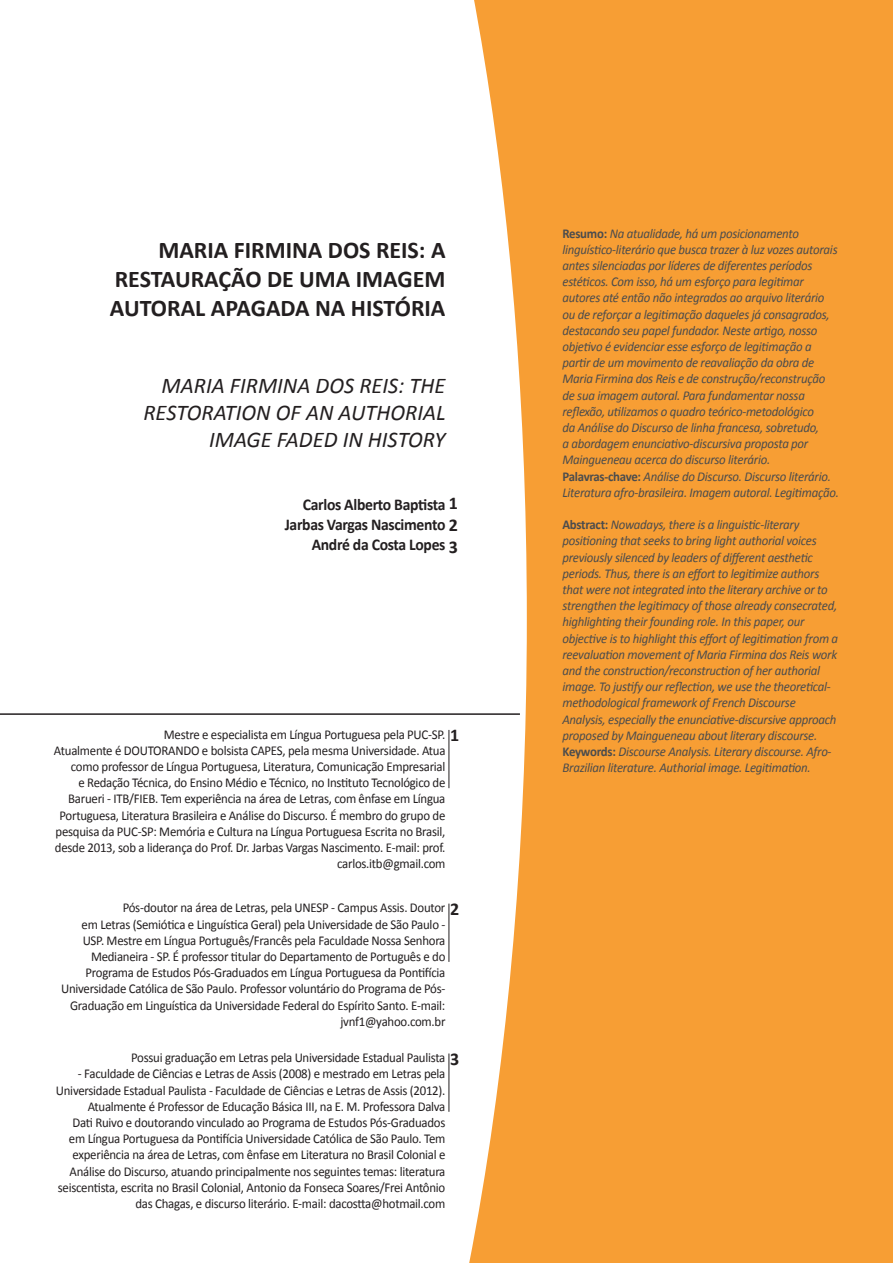
<style>
.page{position:relative;width:893px;height:1263px;background:#fff}
.page>*{position:absolute;margin:0;border:0;box-sizing:border-box;transform-origin:0 0}
.t1{font:700 24px/28.8px "Calibri";color:#231f20;text-align:justify}
.t2{font:italic 22.5px/27px "Calibri";color:#231f20;text-align:right}
.t3{font:700 18px "Calibri";color:#231f20}
.t4{font:700 16.5px "Calibri";letter-spacing:-.02em;color:#231f20;scale:.95 1}
.t5{font:13.5px/16.2px "Calibri";letter-spacing:-.02em;color:#231f20;text-align:right;scale:.95 1}
.t6{font:italic 13.5px/16.2px "Calibri";letter-spacing:-.02em;color:#4b4c4d;scale:.95 1}
.s1{font-size:18px}
.s2{font-weight:700;font-style:normal}
</style>
<div class="page">
<svg style="left:469px;top:0;width:424px;height:1263px;background:#f7a747"></svg>
<hr style="left:0;top:713px;width:520px;height:2px;background:#231f20">
<hr style="left:449px;top:730px;width:1px;height:58px;background:#231f20">
<hr style="left:449px;top:904px;width:1px;height:58px;background:#231f20">
<hr style="left:449px;top:1053px;width:1px;height:59px;background:#231f20">
<h1 class="t1" style="left:110px;top:236px;width:337px;text-indent:48px">MARIA FIRMINA DOS REIS: A RESTAURAÇÃO DE UMA IMAGEM AUTORAL APAGADA NA HISTÓRIA</h1>
<h2 class="t2" style="left:143px;top:371px;width:304px">MARIA FIRMINA DOS REIS: THE<br>RESTORATION OF AN AUTHORIAL<br>IMAGE FADED IN HISTORY</h2>
<p class="t4" style="left:303px;top:494px;width:165px">Carlos Alberto Baptista <span class="s1">1</span></p>
<p class="t4" style="left:285px;top:514px;width:184px">Jarbas Vargas Nascimento <span class="s1">2</span></p>
<p class="t4" style="left:312px;top:534px;width:142px">André da Costa Lopes</p>
<h3 class="t3" style="left:449px;top:535px;width:11px">3</h3>
<p class="t5" style="left:54px;top:726px;width:414px">Mestre e especialista em Língua Portuguesa pela PUC-SP.<br>Atualmente é DOUTORANDO e bolsista CAPES, pela mesma Universidade. Atua como professor de Língua Portuguesa, Literatura, Comunicação Empresarial<br>e Redação Técnica, do Ensino Médio e Técnico, no Instituto Tecnológico de Barueri - ITB/FIEB. Tem experiência na área de Letras, com ênfase em Língua Portuguesa, Literatura Brasileira e Análise do Discurso. É membro do grupo de pesquisa da PUC-SP: Memória e Cultura na Língua Portuguesa Escrita no Brasil, desde 2013, sob a liderança do Prof. Dr. Jarbas Vargas Nascimento. E-mail: prof. carlos.itb@gmail.com</p>
<p class="t5" style="left:61px;top:900px;width:406px">Pós-doutor na área de Letras, pela UNESP - Campus Assis. Doutor<br>em Letras (Semiótica e Linguística Geral) pela Universidade de São Paulo - USP. Mestre em Língua Português/Francês pela Faculdade Nossa Senhora Medianeira - SP. É professor titular do Departamento de Português e do Programa de Estudos Pós-Graduados em Língua Portuguesa da Pontifícia Universidade Católica de São Paulo. Professor voluntário do Programa de Pós-Graduação em Linguística da Universidade Federal do Espírito Santo. E-mail: jvnf1@yahoo.com.br</p>
<p class="t5" style="left:131px;top:1050px;width:332px">Possui graduação em Letras pela Universidade Estadual Paulista</p>
<p class="t5" style="left:56px;top:1066px;width:412px">- Faculdade de Ciências e Letras de Assis (2008) e mestrado em Letras pela Universidade Estadual Paulista - Faculdade de Ciências e Letras de Assis (2012).<br>Atualmente é Professor de Educação Básica III, na E. M. Professora Dalva<br>Dati Ruivo e doutorando vinculado ao Programa de Estudos Pós-Graduados em Língua Portuguesa da Pontifícia Universidade Católica de São Paulo. Tem experiência na área de Letras, com ênfase em Literatura no Brasil Colonial e Análise do Discurso, atuando principalmente nos seguintes temas: literatura seiscentista, escrita no Brasil Colonial, Antonio da Fonseca Soares/Frei Antônio das Chagas, e discurso literário. E-mail: dacostta@hotmail.com</p>
<h3 class="t3" style="left:450px;top:723px;width:11px">1</h3>
<h3 class="t3" style="left:450px;top:897px;width:11px">2</h3>
<h3 class="t3" style="left:450px;top:1047px;width:11px">3</h3>
<p class="t6" style="left:562px;top:225px;width:292px"><span class="s2">Resumo:</span> Na atualidade, há um posicionamento linguístico-literário que busca trazer à luz vozes autorais antes silenciadas por líderes de diferentes períodos estéticos. Com isso, há um esforço para legitimar autores até então não integrados ao arquivo literário ou de reforçar a legitimação daqueles já consagrados, destacando seu papel fundador. Neste artigo, nosso objetivo é evidenciar esse esforço de legitimação a partir de um movimento de reavaliação da obra de Maria Firmina dos Reis e de construção/reconstrução de sua imagem autoral. Para fundamentar nossa reflexão, utilizamos o quadro teórico-metodológico<br>da Análise do Discurso de linha francesa, sobretudo,<br>a abordagem enunciativo-discursiva proposta por Maingueneau acerca do discurso literário.<br><span class="s2">Palavras-chave:</span> Análise do Discurso. Discurso literário.<br>Literatura afro-brasileira. Imagem autoral. Legitimação.</p>
<p class="t6" style="left:562px;top:516px;width:292px"><span class="s2">Abstract:</span> Nowadays, there is a linguistic-literary positioning that seeks to bring light authorial voices previously silenced by leaders of different aesthetic periods. Thus, there is an effort to legitimize authors that were not integrated into the literary archive or to strengthen the legitimacy of those already consecrated, highlighting their founding role. In this paper, our objective is to highlight this effort of legitimation from a reevaluation movement of Maria Firmina dos Reis work and the construction/reconstruction of her authorial image. To justify our reflection, we use the theoretical&shy;methodological framework of French Discourse Analysis, especially the enunciative-discursive approach proposed by Maingueneau about literary discourse.<br><span class="s2">Keywords:</span> Discourse Analysis. Literary discourse. Afro-Brazilian literature. Authorial image. Legitimation.</p>
</div>
